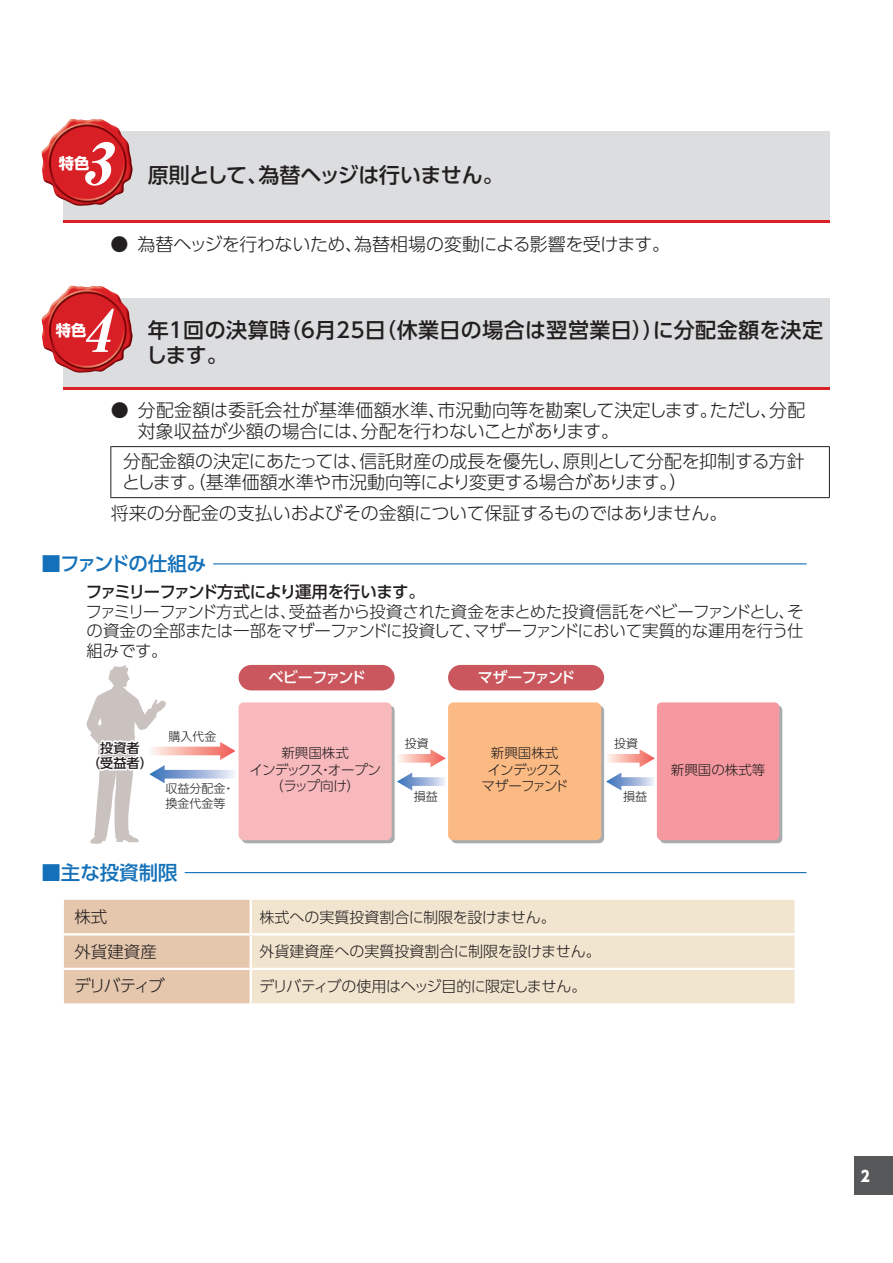
<style>
.page{position:relative;width:893px;height:1263px;background:#fff}
.page>*{position:absolute;margin:0;border:0;box-sizing:border-box;transform-origin:0 0}
.t1{font:italic 58.5px "Midashi Min Pr 5 MA31";color:#fff;scale:1.04 1}
.t2{font:500 21px/25.5px "UD Shin Go Pro";letter-spacing:.005em;color:#231f20}
.t3{font:500 21px "UD Shin Go Pro";letter-spacing:-.02em;color:#231f20}
.t4{font:500 19.5px "UD Shin Go Pro";letter-spacing:-.06em;color:#1471b9}
.t5{font:500 19.5px "UD Shin Go Pro";letter-spacing:-.005em;color:#1471b9}
.t6{font:300 18px/21px "UD Shin Go Pro";letter-spacing:-.01em;color:#231f20}
.t7{font:300 18px "UD Shin Go Pro";letter-spacing:-.03em;color:#231f20}
.t8{font:300 16.5px/19.5px "UD Shin Go Pro";letter-spacing:-.025em;color:#231f20;text-align:justify}
.t9{font:500 16.5px "UD Shin Go Pro";letter-spacing:-.065em;color:#231f20}
.t10{font:700 15.3px "UD Shin Go Pro";color:#fff}
.t11{font:300 15px "UD Shin Go Pro";letter-spacing:-.005em;color:#231f20}
.t12{font:300 15px "UD Shin Go Pro";letter-spacing:-.035em;color:#231f20}
.t13{font:500 15px "UD Shin Go Pro";letter-spacing:-.085em;color:#fff}
.t14{font:800 15px "UD Shin Go Pro";color:#fff;scale:.9 1}
.t15{font:300 13.5px/16.5px "UD Shin Go Pro";letter-spacing:-.02em;color:#231f20;text-align:center}
.t16{font:300 13.5px/16.5px "UD Shin Go Pro";letter-spacing:-.055em;color:#231f20;text-align:center}
.t17{font:300 13.5px "UD Shin Go Pro";color:#231f20}
.t18{font:500 13.2px/15.8px "UD Shin Go Pro";color:#231f20;text-align:center}
.t19{font:300 12px/14.9px "UD Shin Go Pro";color:#231f20}
</style>
<div class="page">
<div style="left:855px;top:1157px;width:38px;height:38px;background:#57585a"></div>
<div style="left:63px;top:131px;width:766px;height:92px;background:#dcdddf"></div>
<hr style="left:63px;top:220px;width:766px;height:3px;background:#da2128">
<img style="left:41px;top:119px;width:92px;height:87px">
<div style="left:63px;top:298px;width:766px;height:92px;background:#dcdddf"></div>
<hr style="left:63px;top:387px;width:766px;height:3px;background:#da2128">
<img style="left:41px;top:286px;width:92px;height:87px">
<svg style="left:110px;top:446px;width:28px;height:1px"></svg>
<hr style="left:110px;top:447px;width:1px;height:50px;background:#231f20">
<hr style="left:138px;top:446px;width:692px;height:1px;background:#231f20">
<hr style="left:829px;top:447px;width:1px;height:50px;background:#231f20">
<svg style="left:110px;top:497px;width:28px;height:1px"></svg>
<hr style="left:138px;top:497px;width:692px;height:1px;background:#231f20">
<hr style="left:213px;top:563px;width:593px;height:1px;background:#1471b9">
<svg style="left:86px;top:665px;width:150px;height:179px"></svg>
<div style="left:242px;top:705px;width:153px;height:138px;background:linear-gradient(to right,#a9acaf,#a9acaf);border-radius:5px"></div>
<div style="left:239px;top:702px;width:153px;height:138px;background:#f8b9bd;border-radius:5px"></div>
<div style="left:451px;top:705px;width:153px;height:138px;background:linear-gradient(to right,#a9acaf,#aaacaf);border-radius:5px"></div>
<div style="left:448px;top:702px;width:153px;height:138px;background:#fbba83;border-radius:5px"></div>
<div style="left:660px;top:705px;width:122px;height:138px;background:linear-gradient(to right,#a7acaf,#acabae);border-radius:5px"></div>
<div style="left:657px;top:702px;width:122px;height:138px;background:#f5989f;border-radius:5px"></div>
<svg style="left:397px;top:749px;width:49px;height:42px"></svg>
<svg style="left:606px;top:749px;width:49px;height:42px"></svg>
<div style="left:239px;top:665px;width:156px;height:25px;background:#c9575d;border-radius:13px"></div>
<div style="left:448px;top:665px;width:156px;height:25px;background:#c9575d;border-radius:13px"></div>
<hr style="left:185px;top:872px;width:621px;height:1px;background:#1471b9">
<div style="left:64px;top:900px;width:186px;height:103px;background:#e5c7ad"></div>
<div style="left:252px;top:900px;width:542px;height:103px;background:#f2e5cf"></div>
<hr style="left:64px;top:933px;width:187px;height:2px;background:#fff">
<hr style="left:251px;top:933px;width:543px;height:2px;background:#fff">
<hr style="left:64px;top:968px;width:187px;height:2px;background:#fff">
<hr style="left:251px;top:968px;width:543px;height:2px;background:#fff">
<h1 class="t1" style="left:80px;top:118px;width:49px">3</h1>
<p class="t10" style="left:59px;top:150px;width:32px">特色</p>
<p class="t3" style="left:148px;top:158px;width:357px">原則として、為替ヘッジは行いません。</p>
<p class="t7" style="left:110px;top:229px;width:561px">● 為替ヘッジを行わないため、為替相場の変動による影響を受けます。</p>
<h1 class="t1" style="left:80px;top:285px;width:49px">4</h1>
<p class="t2" style="left:146px;top:316px;width:678px">年１回の決算時（６月25日（休業日の場合は翌営業日））に分配金額を決定します。</p>
<p class="t6" style="left:138px;top:399px;width:669px;text-indent:-27px">● 分配金額は委託会社が基準価額水準、市況動向等を勘案して決定します。ただし、分配対象収益が少額の場合には、分配を行わないことがあります。</p>
<p class="t6" style="left:122px;top:450px;width:684px">分配金額の決定にあたっては､信託財産の成長を優先し､原則として分配を抑制する方針とします。（基準価額水準や市況動向等により変更する場合があります。）</p>
<p class="t6" style="left:111px;top:501px;width:618px">将来の分配金の支払いおよびその金額について保証するものではありません。</p>
<p class="t4" style="left:41px;top:548px;width:166px">■ファンドの仕組み</p>
<p class="t9" style="left:86px;top:579px;width:341px">ファミリーファンド方式により運用を行います。</p>
<p class="t8" style="left:86px;top:601px;width:719px">ファミリーファンド方式とは、受益者から投資された資金をまとめた投資信託をベビーファンドとし、その資金の全部または一部をマザーファンドに投資して、マザーファンドにおいて実質的な運用を行う仕組みです。</p>
<p class="t10" style="left:56px;top:317px;width:32px">特色</p>
<p class="t18" style="left:87px;top:739px;width:67px">投資者<br>（受益者）</p>
<p class="t19" style="left:168px;top:729px;width:49px">購入代金</p>
<p class="t19" style="left:165px;top:780px;width:70px">収益分配金・換金代金等</p>
<p class="t13" style="left:269px;top:665px;width:99px">ベビーファンド</p>
<p class="t13" style="left:478px;top:665px;width:99px">マザーファンド</p>
<p class="t19" style="left:405px;top:736px;width:25px">投資</p>
<p class="t15" style="left:249px;top:744px;width:133px">新興国株式<br>インデックス・オープン（ラップ向け）</p>
<p class="t16" style="left:482px;top:744px;width:88px">新興国株式<br>インデックスマザーファンド</p>
<p class="t19" style="left:414px;top:788px;width:25px">損益</p>
<p class="t5" style="left:41px;top:857px;width:138px">■主な投資制限</p>
<p class="t8" style="left:74px;top:907px;width:34px">株式</p>
<p class="t11" style="left:259px;top:905px;width:298px">株式への実質投資割合に制限を設けません。</p>
<p class="t8" style="left:74px;top:941px;width:84px">外貨建資産</p>
<p class="t11" style="left:259px;top:939px;width:343px">外貨建資産への実質投資割合に制限を設けません。</p>
<p class="t8" style="left:74px;top:976px;width:92px">デリバティブ</p>
<p class="t12" style="left:259px;top:974px;width:329px">デリバティブの使用はヘッジ目的に限定しません。</p>
<p class="t19" style="left:614px;top:736px;width:25px">投資</p>
<p class="t19" style="left:623px;top:788px;width:25px">損益</p>
<p class="t17" style="left:671px;top:759px;width:96px">新興国の株式等</p>
<p class="t14" style="left:861px;top:1163px;width:11px">2</p>
</div>
